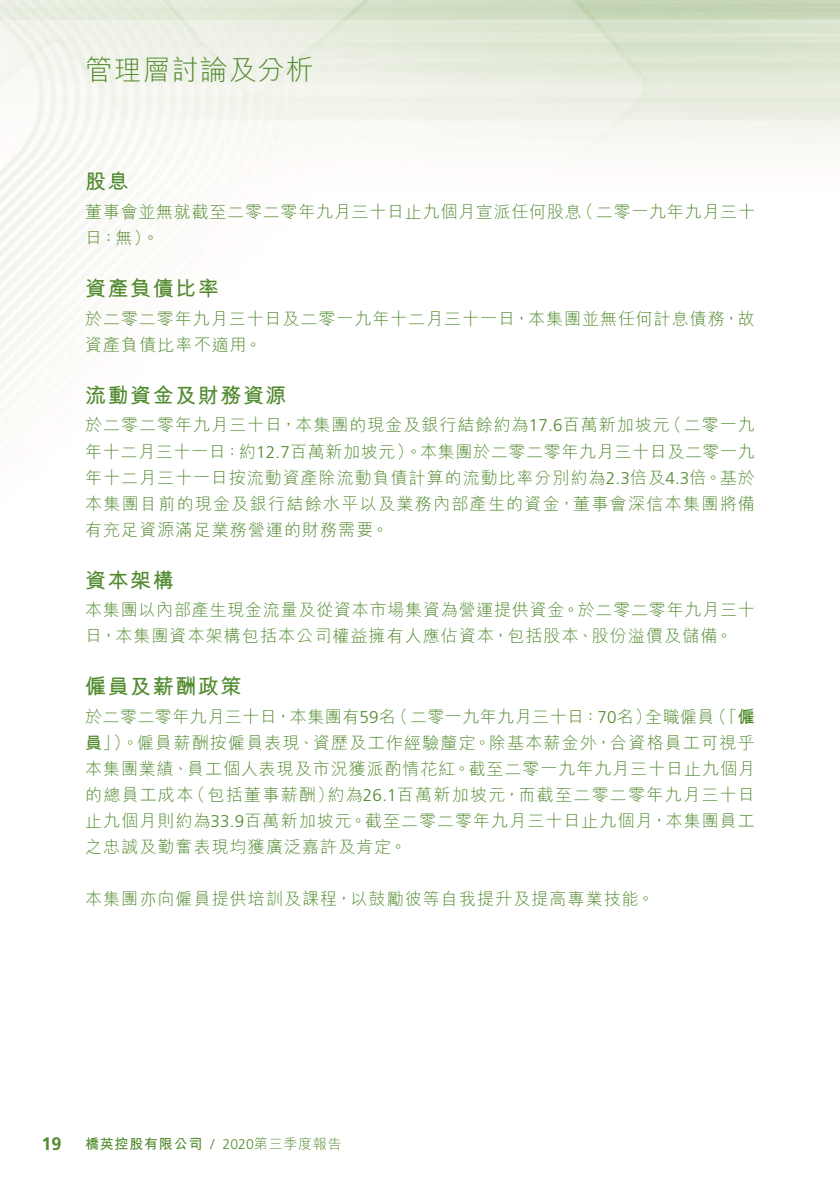
<style>
.page{position:relative;width:840px;height:1191px;background:#fff}
.page>*{position:absolute;margin:0;border:0;box-sizing:border-box;transform-origin:0 0}
.t1{font:300 28px "M Hei HK";letter-spacing:.025em;color:#518a2e}
.Heading_1{font:700 21px "M Hei HK";letter-spacing:.075em;color:#518a2e}
.t2{font:700 18px "Frutiger LT Std";color:#518a2e}
.Body_Text{font:300 17px/26px "M Hei HK";letter-spacing:.06em;color:#518a2e}
.Body_Text-2{font:300 17px "M Hei HK";letter-spacing:.025em;color:#518a2e}
.t3{font:300 14px "M Hei HK";letter-spacing:.055em;color:#518a2e}
.t4{font:700 14px "M Hei HK";letter-spacing:.055em;color:#518a2e}
.t5{font:300 14px "Frutiger LT Std";color:#518a2e}
.s1{font-family:"Frutiger LT Std"}
.s2{font-weight:700}
</style>
<div class="page">
<h1 class="t1" style="left:85px;top:55px;width:230px">管理層討論及分析</h1>
<p class="Heading_1" style="left:85px;top:166px;width:45px">股息</p>
<p class="Body_Text" style="left:576px;top:198px;width:179px">（二零一九年九月三十</p>
<p class="Body_Text" style="left:85px;top:198px;width:498px">董事會並無就截至二零二零年九月三十日止九個月宣派任何股息日：無。(</p>
<p class="Heading_1" style="left:85px;top:273px;width:135px">資產負債比率</p>
<p class="Body_Text" style="left:85px;top:305px;width:671px">於二零二零年九月三十日及二零一九年十二月三十一日，本集團並無任何計息債務，故資產負債比率不適用。</p>
<p class="Heading_1" style="left:85px;top:380px;width:203px">流動資金及財務資源</p>
<p class="Body_Text" style="left:664px;top:412px;width:91px">（二零一九</p>
<p class="Body_Text" style="left:85px;top:412px;width:671px">於二零二零年九月三十日，本集團的現金及銀行結餘約為<span class="s1">17.6</span>百萬新加坡元<br>年十二月三十一日：約<span class="s1">12.7</span>百萬新加坡元）。本集團於二零二零年九月三十日及二零一九年十二月三十一日按流動資產除流動負債計算的流動比率分別約為<span class="s1">2.3</span>倍及<span class="s1">4.3</span>倍。基於本集團目前的現金及銀行結餘水平以及業務內部產生的資金，董事會深信本集團將備有充足資源滿足業務營運的財務需要。</p>
<p class="Heading_1" style="left:85px;top:564px;width:90px">資本架構</p>
<p class="Body_Text" style="left:85px;top:597px;width:670px">本集團以內部產生現金流量及從資本市場集資為營運提供資金。於二零二零年九月三十日，本集團資本架構包括本公司權益擁有人應佔資本，包括股本、股份溢價及儲備。</p>
<p class="Heading_1" style="left:85px;top:671px;width:158px">僱員及薪酬政策</p>
<p class="Body_Text" style="left:709px;top:704px;width:47px">（「<span class="s2">僱</span></p>
<p class="Body_Text-2" style="left:391px;top:708px;width:262px">（二零一九年九月三十日：<span class="s1">70</span>名）</p>
<p class="Body_Text-2" style="left:85px;top:708px;width:312px">於二零二零年九月三十日，本集團有<span class="s1">59</span>名</p>
<p class="Body_Text" style="left:85px;top:730px;width:670px"><span class="s2">員</span>」）。僱員薪酬按僱員表現、資歷及工作經驗釐定。除基本薪金外，合資格員工可視乎</p>
<p class="Body_Text" style="left:85px;top:756px;width:671px">本集團業績、員工個人表現及市況獲派酌情花紅。截至二零一九年九月三十日止九個月</p>
<p class="Body_Text" style="left:327px;top:782px;width:428px">約為<span class="s1">26.1</span>百萬新加坡元，而截至二零二零年九月三十日</p>
<p class="Body_Text" style="left:645px;top:704px;width:71px">全職僱員</p>
<p class="Body_Text" style="left:188px;top:782px;width:147px">（包括董事薪酬）</p>
<p class="Body_Text" style="left:85px;top:782px;width:671px">的總員工成本<br>止九個月則約為<span class="s1">33.9</span>百萬新加坡元。截至二零二零年九月三十日止九個月，本集團員工之忠誠及勤奮表現均獲廣泛嘉許及肯定。</p>
<p class="Body_Text" style="left:85px;top:886px;width:570px">本集團亦向僱員提供培訓及課程，以鼓勵彼等自我提升及提高專業技能。</p>
<p class="t2" style="left:41px;top:1133px;width:22px">19</p>
<p class="t4" style="left:85px;top:1133px;width:119px">橋英控股有限公司</p>
<p class="t5" style="left:210px;top:1136px;width:5px">/</p>
<p class="t3" style="left:222px;top:1136px;width:121px"><span class="s1">2020</span>第三季度報告</p>
</div>
